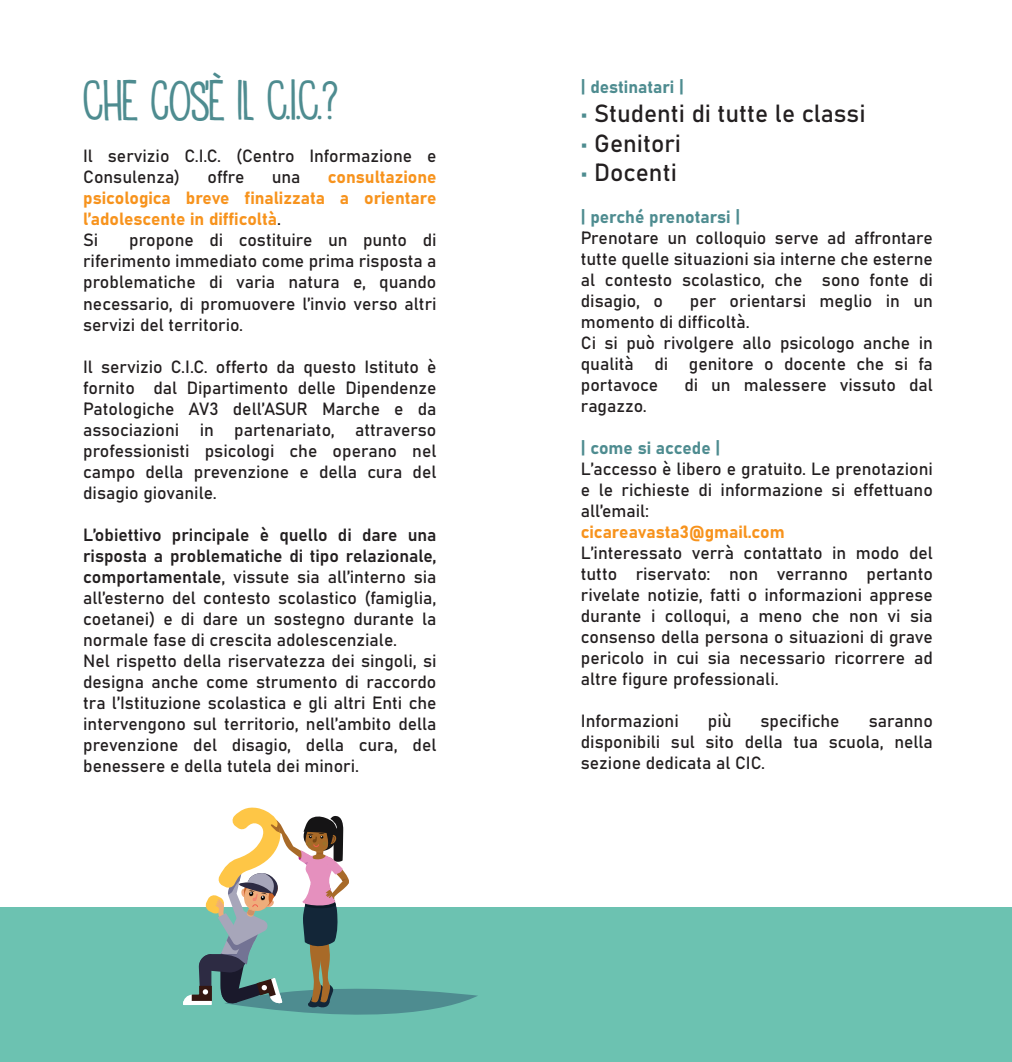
<style>
.page{position:relative;width:1012px;height:1062px;background:#fff}
.page>*{position:absolute;margin:0;border:0;box-sizing:border-box;transform-origin:0 0}
.t1{font:49.88px "DK Oranjerie";color:#4e8c90}
.t2{font:24.5px "Bahnschrift";color:#231f20}
.t3{font:17.5px/21px "Bahnschrift";color:#231f20;text-align:justify}
.t4{font:17.5px/21px "Bahnschrift";color:#f7931d}
.t5{font:17.5px "Bahnschrift";color:#4e8c90}
.s1{color:#231f20}
.s2{color:#4e8c90}
</style>
<div class="page">
<div style="left:0;top:907px;width:1012px;height:155px;background:#6cc2b1"></div>
<svg style="left:183px;top:807px;width:295px;height:208px"></svg>
<h1 class="t1" style="left:83px;top:69px;width:257px">CHE COS’È IL C.I.C.?</h1>
<p class="t3" style="left:83px;top:145px;width:355px">Il servizio C.I.C. (Centro Informazione e<br>Consulenza)</p>
<p class="t4" style="left:83px;top:166px;width:355px;text-indent:245px">consultazione psicologica breve finalizzata a orientare l’adolescente in difficoltà<span class="s1">.<br>Si</span></p>
<p class="t3" style="left:208px;top:166px;width:38px">offre</p>
<p class="t3" style="left:272px;top:166px;width:30px">una</p>
<p class="t3" style="left:83px;top:229px;width:355px;text-indent:46px">propone di costituire un punto di riferimento immediato come prima risposta a problematiche di varia natura e, quando necessario, di promuovere l’invio verso altri servizi del territorio.</p>
<p class="t3" style="left:83px;top:355px;width:355px">Il servizio C.I.C. offerto da questo Istituto è fornito dal Dipartimento delle Dipendenze Patologiche AV3 dell’ASUR Marche e da associazioni in partenariato, attraverso professionisti psicologi che operano nel campo della prevenzione e della cura del disagio giovanile.</p>
<p class="t3" style="left:83px;top:523px;width:355px;text-align:left">L’obiettivo principale è quello di dare una risposta a problematiche di tipo relazionale, comportamentale, vissute sia all’interno sia all’esterno del contesto scolastico (famiglia, coetanei) e di dare un sostegno durante la normale fase di crescita adolescenziale.<br>Nel rispetto della riservatezza dei singoli, si designa anche come strumento di raccordo tra l’Istituzione scolastica e gli altri Enti che intervengono sul territorio, nell’ambito della prevenzione del disagio, della cura, del benessere e della tutela dei minori.</p>
<p class="t5" style="left:581px;top:73px;width:104px">| destinatari |</p>
<h2 class="t2" style="left:581px;top:95px;width:286px"><span class="s2">•</span> Studenti di tutte le classi</h2>
<h2 class="t2" style="left:581px;top:124px;width:102px"><span class="s2">•</span> Genitori</h2>
<h2 class="t2" style="left:581px;top:154px;width:97px"><span class="s2">•</span> Docenti</h2>
<p class="t5" style="left:581px;top:204px;width:161px">| perché prenotarsi |</p>
<p class="t3" style="left:581px;top:226px;width:354px">Prenotare un colloquio serve ad affrontare tutte quelle situazioni sia interne che esterne al contesto scolastico, che sono fonte di disagio, o</p>
<p class="t3" style="left:581px;top:289px;width:354px;text-align:left;text-indent:109px">per orientarsi meglio in un momento di difficoltà.<br>Ci si può rivolgere allo psicologo anche in qualità di genitore o docente che si fa portavoce</p>
<p class="t3" style="left:684px;top:373px;width:250px">di un malessere vissuto dal</p>
<p class="t3" style="left:581px;top:394px;width:68px">ragazzo.</p>
<p class="t5" style="left:581px;top:435px;width:141px">| come si accede |</p>
<p class="t3" style="left:581px;top:457px;width:354px">L’accesso è libero e gratuito. Le prenotazioni e le richieste di informazione si effettuano all’email:</p>
<p class="t4" style="left:581px;top:520px;width:205px">cicareavasta3@gmail.com</p>
<p class="t3" style="left:581px;top:541px;width:354px">L’interessato verrà contattato in modo del tutto riservato: non verranno pertanto rivelate notizie, fatti o informazioni apprese durante i colloqui, a meno che non vi sia consenso della persona o situazioni di grave pericolo in cui sia necessario ricorrere ad altre figure professionali.</p>
<p class="t3" style="left:581px;top:709px;width:99px">Informazioni</p>
<p class="t3" style="left:708px;top:709px;width:25px">più</p>
<p class="t3" style="left:760px;top:709px;width:81px">specifiche</p>
<p class="t3" style="left:581px;top:709px;width:354px;text-indent:288px">saranno disponibili sul sito della tua scuola, nella sezione dedicata al CIC.</p>
</div>
